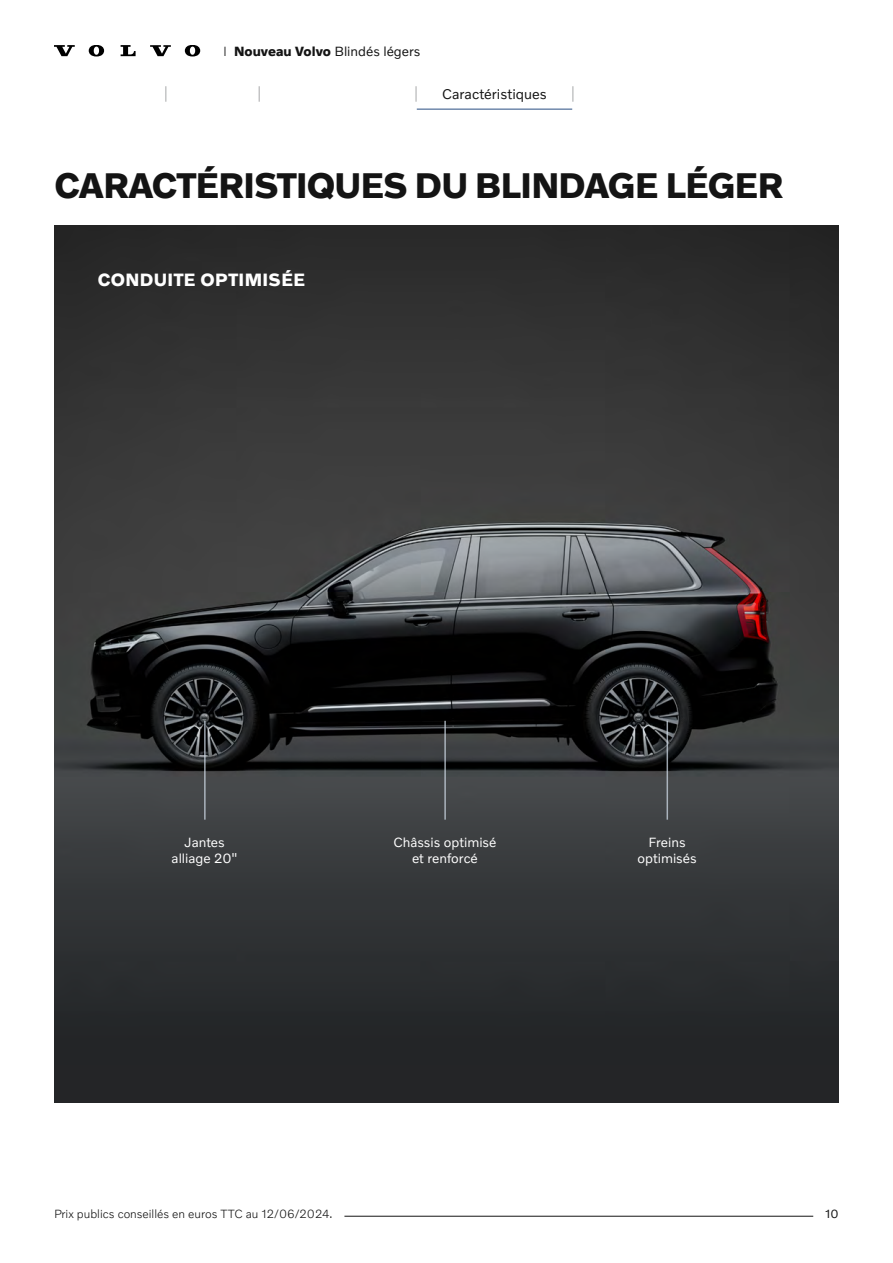
<style>
.page{position:relative;width:893px;height:1263px;background:#fff}
.page>*{position:absolute;margin:0;border:0;box-sizing:border-box;transform-origin:0 0}
.t1{font:700 36px "Volvo Novum";letter-spacing:-.02em;color:#141414}
.t2{font:700 18px "Volvo Novum";letter-spacing:.02em;color:#fff}
.t3{font:14.25px "Volvo Novum";color:#141414}
.t4{font:13.5px/16.2px "Volvo Novum";color:#fff;text-align:center}
.t5{font:13.5px "Volvo Novum";color:#141414}
.t6{font:300 12px "Volvo Novum";color:#141414}
.t7{font:12px "Volvo Novum";color:#141414}
.s1{font-weight:300}
.s2{font-weight:700}
</style>
<div class="page">
<svg style="left:54px;top:45px;width:21px;height:11px"></svg>
<svg style="left:121px;top:45px;width:15px;height:11px"></svg>
<svg style="left:89px;top:45px;width:15px;height:12px"></svg>
<svg style="left:150px;top:45px;width:21px;height:11px"></svg>
<svg style="left:185px;top:45px;width:15px;height:12px"></svg>
<hr style="left:344px;top:1216px;width:469px;height:1px;background:#141414">
<div style="left:54px;top:225px;width:785px;height:877px;background:#242527"></div>
<img style="left:54px;top:284px;width:785px;height:677px">
<hr style="left:444px;top:721px;width:2px;height:99px;background:#ced9e5">
<hr style="left:666px;top:721px;width:2px;height:99px;background:#ced9e5">
<hr style="left:204px;top:721px;width:2px;height:99px;background:#ced9e5">
<svg style="left:259px;top:86px;width:1px;height:16px"></svg>
<svg style="left:165px;top:86px;width:1px;height:16px"></svg>
<svg style="left:572px;top:86px;width:1px;height:16px"></svg>
<svg style="left:416px;top:86px;width:1px;height:16px"></svg>
<hr style="left:417px;top:109px;width:155px;height:1px;background:#7089ac">
<p class="t5" style="left:223px;top:42px;width:199px"><span class="s1">I</span> <span class="s2">Nouveau Volvo</span> Blindés légers</p>
<p class="t3" style="left:442px;top:85px;width:106px">Caractéristiques</p>
<h1 class="t1" style="left:54px;top:163px;width:731px">CARACTÉRISTIQUES DU BLINDAGE LÉGER</h1>
<h2 class="t2" style="left:98px;top:269px;width:209px">CONDUITE OPTIMISÉE</h2>
<p class="t4" style="left:172px;top:834px;width:67px">Jantes alliage 20"</p>
<p class="t4" style="left:393px;top:834px;width:104px">Châssis optimisé et renforcé</p>
<p class="t4" style="left:637px;top:834px;width:61px">Freins optimisés</p>
<p class="t6" style="left:54px;top:1206px;width:280px">Prix publics conseillés en euros TTC au 12/06/2024.</p>
<p class="t7" style="left:825px;top:1206px;width:15px">10</p>
</div>
